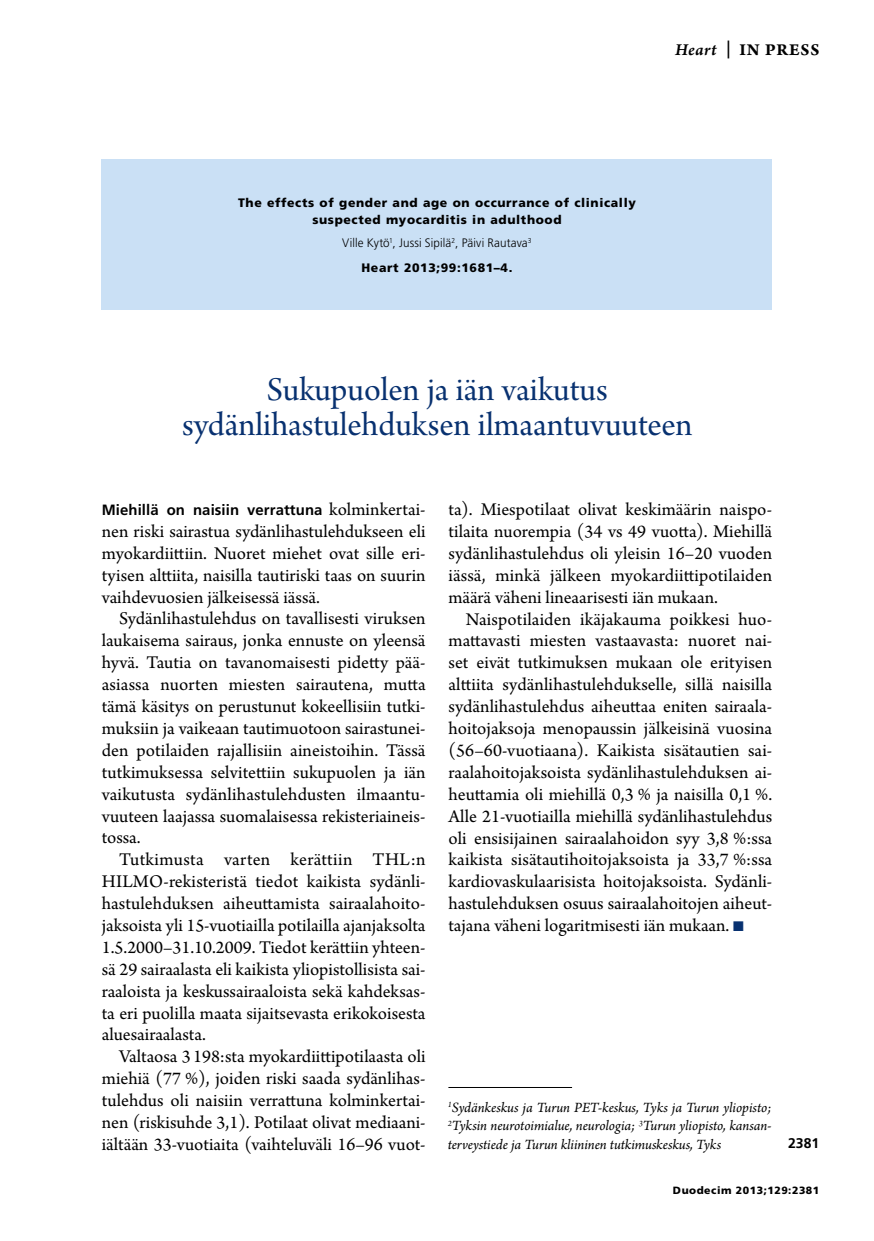
<style>
.page{position:relative;width:874px;height:1241px;background:#fff}
.page>*{position:absolute;margin:0;border:0;box-sizing:border-box;transform-origin:0 0}
.t1{font:35px/35px "Arno Pro Subhead";color:#083170;text-align:center}
.t2{font:18.9px/21.9px "Arno Pro";color:#000;text-align:justify}
.t3{font:17.5px "Arno Pro Bold Sm Text";letter-spacing:.055em;color:#000}
.t4{font:italic 14.88px/18.4px "Arno Pro";letter-spacing:-.005em;color:#000;text-align:justify}
.t5{font:700 14.88px "Frutiger LT Std";letter-spacing:.005em;color:#000}
.t6{font:700 14px "Frutiger LT Std";color:#000}
.t7{font:900 12.25px/17.5px "Frutiger LT Std";letter-spacing:.05em;color:#000;text-align:center}
.t8{font:300 12.25px/25px "Frutiger LT Std";letter-spacing:.01em;color:#000;text-align:center;scale:.95 1}
.t9{font:900 10.5px "Frutiger LT Std";letter-spacing:.05em;color:#000}
.s1{font-family:"Arno Pro Smbd Italic Sm Text"}
.s2{font-weight:900}
.s3{font-family:"Arno Pro";font-weight:400;font-size:18.9px}
.s4{color:#083170}
</style>
<div class="page">
<div style="left:102px;top:159px;width:669px;height:151px;background:#cae0f5"></div>
<hr style="left:448px;top:1086px;width:123px;height:1px;background:#000">
<p class="t3" style="left:675px;top:39px;width:145px"><span class="s1">Heart</span> | IN PRESS</p>
<p class="t7" style="left:238px;top:194px;width:399px">The effects of gender and age on occurrance of clinically suspected myocarditis in adulthood</p>
<p class="t8" style="left:342px;top:230px;width:201px">Ville Kytö<sup>1</sup>, Jussi Sipilä<sup>2</sup>, Päivi Rautava<sup>3<br></sup><span class="s2">Heart 2013;99:1681–4.</span></p>
<h1 class="t1" style="left:182px;top:374px;width:512px">Sukupuolen ja iän vaikutus sydänlihastulehduksen ilmaantuvuuteen</h1>
<p class="t5" style="left:102px;top:501px;width:325px">Miehillä on naisiin verrattuna <span class="s3">kolminkertai-</span></p>
<p class="t2" style="left:102px;top:521px;width:325px">nen riski sairastua sydänlihastulehdukseen eli myokardiittiin. Nuoret miehet ovat sille eri&shy;tyisen alttiita, naisilla tautiriski taas on suurin vaihdevuosien jälkeisessä iässä.</p>
<p class="t2" style="left:102px;top:608px;width:325px;text-indent:17px">Sydänlihastulehdus on tavallisesti viruksen laukaisema sairaus, jonka ennuste on yleensä hyvä. Tautia on tavanomaisesti pidetty pää&shy;asiassa nuorten miesten sairautena, mutta tämä käsitys on perustunut kokeellisiin tutki&shy;muksiin ja vaikeaan tautimuotoon sairastunei&shy;den potilaiden rajallisiin aineistoihin. Tässä tutkimuksessa selvitettiin sukupuolen ja iän vaikutusta sydänlihastulehdusten ilmaantu&shy;vuuteen laajassa suomalaisessa rekisteriaineis&shy;tossa.</p>
<p class="t2" style="left:102px;top:849px;width:325px;text-indent:17px">Tutkimusta varten kerättiin THL:n HILMO-rekisteristä tiedot kaikista sydänli&shy;hastulehduksen aiheuttamista sairaalahoito&shy;jaksoista yli 15-vuotiailla potilailla ajanjaksolta 1.5.2000–31.10.2009. Tiedot kerättiin yhteen&shy;sä 29 sairaalasta eli kaikista yliopistollisista sai&shy;raaloista ja keskussairaaloista sekä kahdeksas&shy;ta eri puolilla maata sijaitsevasta erikokoisesta aluesairaalasta.</p>
<p class="t2" style="left:102px;top:1046px;width:325px;text-indent:17px">Valtaosa 3 198:sta myokardiittipotilaasta oli miehiä (77 %), joiden riski saada sydänlihas&shy;tulehdus oli naisiin verrattuna kolminkertai&shy;nen (riskisuhde 3,1). Potilaat olivat mediaani&shy;iältään 33-vuotiaita (vaihteluväli 16–96 vuot-</p>
<p class="t2" style="left:448px;top:499px;width:325px">ta). Miespotilaat olivat keskimäärin naispo&shy;tilaita nuorempia (34 vs 49 vuotta). Miehillä sydänlihastulehdus oli yleisin 16–20 vuoden iässä, minkä jälkeen myokardiittipotilaiden määrä väheni lineaarisesti iän mukaan.</p>
<p class="t2" style="left:448px;top:609px;width:325px;text-indent:17px">Naispotilaiden ikäjakauma poikkesi huo&shy;mattavasti miesten vastaavasta: nuoret nai&shy;set eivät tutkimuksen mukaan ole erityisen alttiita sydänlihastulehdukselle, sillä naisilla sydänlihastulehdus aiheuttaa eniten sairaala&shy;hoitojaksoja menopaussin jälkeisinä vuosina (56–60-vuotiaana). Kaikista sisätautien sai&shy;raalahoitojaksoista sydänlihastulehduksen ai&shy;heuttamia oli miehillä 0,3 % ja naisilla 0,1 %.<br>Alle 21-vuotiailla miehillä sydänlihastulehdus oli ensisijainen sairaalahoidon syy 3,8 %:ssa kaikista sisätautihoitojaksoista ja 33,7 %:ssa kardiovaskulaarisista hoitojaksoista. Sydänli&shy;hastulehduksen osuus sairaalahoitojen aiheut&shy;tajana väheni logaritmisesti iän mukaan. <span class="s4">■</span></p>
<p class="t4" style="left:447px;top:1098px;width:325px"><sup>1</sup>Sydänkeskus ja Turun PET-keskus, Tyks ja Turun yliopisto; <sup>2</sup>Tyksin neurotoimialue, neurologia; <sup>3</sup>Turun yliopisto, kansan&shy;terveystiede ja Turun kliininen tutkimuskeskus, Tyks</p>
<p class="t9" style="left:672px;top:1183px;width:148px">Duodecim 2013;129:2381</p>
<p class="t6" style="left:787px;top:1134px;width:33px">2381</p>
</div>
